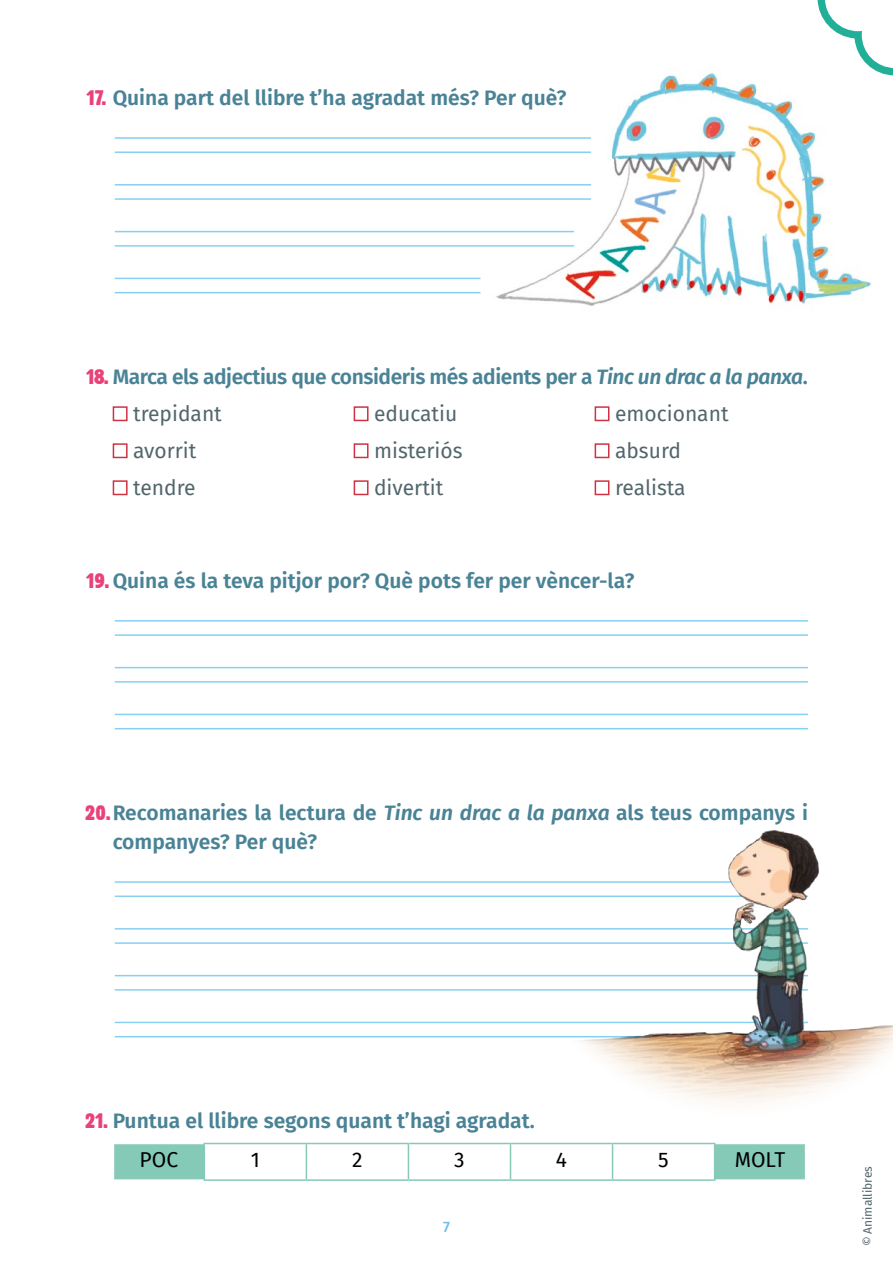
<style>
.page{position:relative;width:893px;height:1263px;background:#fff}
.page>*{position:absolute;margin:0;border:0;box-sizing:border-box;transform-origin:0 0}
.t1{font:600 21px/28.5px "Fira Sans";color:#4a8396}
.t2{font:600 21px/37px "Fira Sans";letter-spacing:-.02em;color:#4a8396}
.t3{font:21px/37px "Fira Sans";color:#52666c}
.t4{font:21px "Fira Sans";color:#000}
.t5{font:500 15px "Fira Sans";color:#6ebee9}
.t6{font:12px "Fira Sans";letter-spacing:-.01em;color:#52666c}
.s1{font-family:"Block Berthold";font-weight:400;font-stretch:condensed;color:#e94278}
.s2{font-style:italic}
.s3{font-weight:400;color:#52666c}
.s4{font-weight:400;color:#000}
</style>
<div class="page">
<img style="left:470px;top:73px;width:423px;height:233px">
<svg style="left:817px;top:0;width:76px;height:75px"></svg>
<hr style="left:115px;top:137px;width:476px;height:2px;background:#86d0f0">
<hr style="left:115px;top:151px;width:476px;height:2px;background:#86d0f0">
<hr style="left:115px;top:184px;width:476px;height:2px;background:#86d0f0">
<hr style="left:115px;top:198px;width:476px;height:2px;background:#86d0f0">
<hr style="left:115px;top:231px;width:459px;height:1px;background:#86d0f0">
<hr style="left:115px;top:245px;width:459px;height:2px;background:#86d0f0">
<hr style="left:115px;top:278px;width:365px;height:1px;background:#86d0f0">
<hr style="left:115px;top:292px;width:365px;height:1px;background:#86d0f0">
<div style="left:113px;top:406px;width:15px;height:15px;border:2px solid #cf3243"></div>
<div style="left:113px;top:443px;width:15px;height:15px;border:2px solid #cf3243"></div>
<div style="left:113px;top:480px;width:15px;height:15px;border:2px solid #cf3243"></div>
<div style="left:354px;top:406px;width:15px;height:15px;border:2px solid #cf3243"></div>
<div style="left:354px;top:443px;width:15px;height:15px;border:2px solid #cf3243"></div>
<div style="left:354px;top:480px;width:15px;height:15px;border:2px solid #cf3243"></div>
<div style="left:595px;top:406px;width:14px;height:15px;border:2px solid #cf3243"></div>
<div style="left:595px;top:443px;width:14px;height:15px;border:2px solid #cf3243"></div>
<div style="left:595px;top:480px;width:14px;height:15px;border:2px solid #cf3243"></div>
<hr style="left:115px;top:620px;width:693px;height:1px;background:#86d0f0">
<hr style="left:115px;top:634px;width:693px;height:2px;background:#86d0f0">
<hr style="left:115px;top:667px;width:693px;height:1px;background:#86d0f0">
<hr style="left:115px;top:681px;width:693px;height:2px;background:#86d0f0">
<hr style="left:115px;top:714px;width:693px;height:1px;background:#86d0f0">
<hr style="left:115px;top:728px;width:693px;height:1px;background:#86d0f0">
<hr style="left:115px;top:881px;width:693px;height:2px;background:#86d0f0">
<hr style="left:115px;top:895px;width:693px;height:2px;background:#86d0f0">
<hr style="left:115px;top:928px;width:693px;height:1px;background:#86d0f0">
<hr style="left:115px;top:942px;width:693px;height:2px;background:#86d0f0">
<hr style="left:115px;top:975px;width:693px;height:1px;background:#86d0f0">
<hr style="left:115px;top:989px;width:693px;height:2px;background:#86d0f0">
<hr style="left:115px;top:1022px;width:693px;height:1px;background:#86d0f0">
<hr style="left:115px;top:1036px;width:693px;height:1px;background:#86d0f0">
<svg style="left:114px;top:1144px;width:691px;height:35px"></svg>
<hr style="left:204px;top:1143px;width:102px;height:1px;background:#85c9b7">
<hr style="left:204px;top:1144px;width:1px;height:35px;background:#85c9b7">
<hr style="left:204px;top:1179px;width:102px;height:2px;background:#85c9b7">
<hr style="left:306px;top:1143px;width:102px;height:1px;background:#85c9b7">
<hr style="left:306px;top:1144px;width:1px;height:35px;background:#85c9b7">
<hr style="left:306px;top:1179px;width:102px;height:2px;background:#85c9b7">
<hr style="left:408px;top:1143px;width:102px;height:1px;background:#85c9b7">
<hr style="left:408px;top:1144px;width:1px;height:35px;background:#85c9b7">
<hr style="left:408px;top:1179px;width:102px;height:2px;background:#85c9b7">
<hr style="left:510px;top:1143px;width:103px;height:1px;background:#85c9b7">
<hr style="left:510px;top:1144px;width:1px;height:35px;background:#85c9b7">
<hr style="left:510px;top:1179px;width:103px;height:2px;background:#85c9b7">
<hr style="left:613px;top:1143px;width:102px;height:1px;background:#85c9b7">
<hr style="left:612px;top:1144px;width:1px;height:35px;background:#85c9b7">
<hr style="left:714px;top:1144px;width:1px;height:35px;background:#85c9b7">
<hr style="left:613px;top:1179px;width:102px;height:2px;background:#85c9b7">
<img style="left:493px;top:620px;width:400px;height:483px">
<p class="t1" style="left:85px;top:82px;width:483px"><span class="s1">17.</span> Quina part del llibre t’ha agradat més? Per què?</p>
<p class="t2" style="left:133px;top:357px;width:676px;text-indent:-48px"><span class="s1">18.</span> Marca els adjectius que consideris més adients per a <span class="s2">Tinc un drac a la panxa</span>. <span class="s3">trepidant<br>avorrit<br>tendre</span></p>
<p class="t3" style="left:374px;top:395px;width:90px">educatiu misteriós divertit</p>
<p class="t3" style="left:615px;top:395px;width:115px">emocionant absurd realista</p>
<p class="t1" style="left:85px;top:565px;width:551px"><span class="s1">19.</span> Quina és la teva pitjor por? Què pots fer per vèncer-la?</p>
<p class="t1" style="left:113px;top:797px;width:697px;text-indent:-28px"><span class="s1">20.</span>Recomanaries la lectura de <span class="s2">Tinc un drac a la panxa</span> als teus companys i companyes? Per què?</p>
<p class="t1" style="left:140px;top:1100px;width:397px;line-height:39px;text-indent:-55px"><span class="s1">21.</span> Puntua el llibre segons quant t’hagi agradat.<br><span class="s4">POC</span></p>
<p class="t4" style="left:251px;top:1144px;width:11px">1</p>
<p class="t4" style="left:352px;top:1144px;width:12px">2</p>
<p class="t4" style="left:454px;top:1144px;width:12px">3</p>
<p class="t4" style="left:556px;top:1144px;width:13px">4</p>
<p class="t4" style="left:658px;top:1144px;width:12px">5</p>
<p class="t4" style="left:735px;top:1144px;width:52px">MOLT</p>
<p class="t5" style="left:443px;top:1214px;width:8px">7</p>
<p class="t6" style="left:858px;top:1246px;width:81px;rotate:-90deg">© Animallibres</p>
</div>
